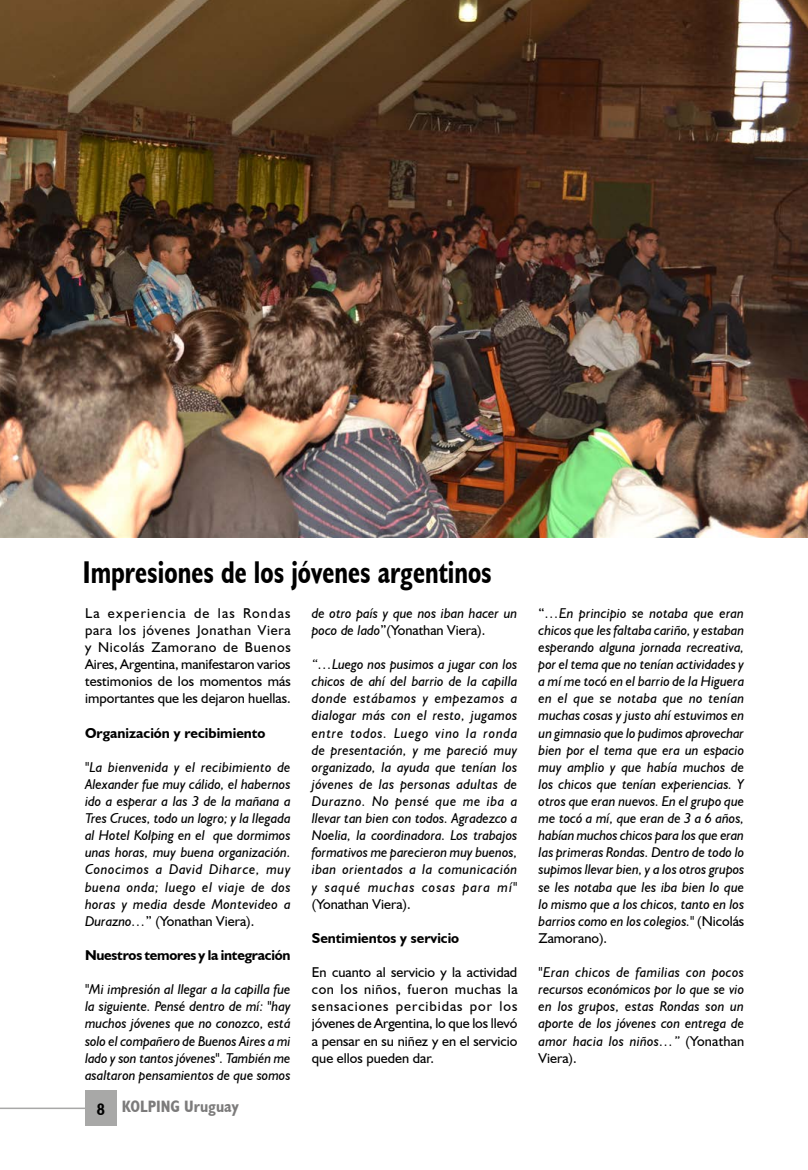
<style>
.page{position:relative;width:808px;height:1170px;background:#fff}
.page>*{position:absolute;margin:0;border:0;box-sizing:border-box;transform-origin:0 0}
.t1{font:700 condensed 31.5px "Humanist 521 BT";color:#000;scale:.87 1}
.t2{font:700 condensed 16.5px "Humanist 521 BT";color:#7c7b7b}
.t3{font:italic 14.25px/17.1px "Humanist 521 BT";color:#000;text-align:justify}
.t4{font:14.25px/17.1px "Humanist 521 BT";color:#000;text-align:justify}
.t5{font:700 14.25px "Humanist 521 BT";color:#000}
.s1{font-style:normal}
.s2{color:#000}
</style>
<div class="page">
<div style="left:85px;top:1090px;width:31px;height:36px;background:#a8a8a7"></div>
<hr style="left:0;top:1107px;width:87px;height:1px;background:#a8a8a7">
<img style="left:0;top:0;width:808px;height:537px">
<h1 class="t1" style="left:83px;top:552px;width:472px">Impresiones de los jóvenes argentinos</h1>
<p class="t4" style="left:85px;top:604px;width:207px">La experiencia de las Rondas para los jóvenes Jonathan Viera y Nicolás Zamorano de Buenos Aires, Argentina, manifestaron varios testimonios de los momentos más importantes que les dejaron huellas.</p>
<p class="t5" style="left:85px;top:723px;width:182px">Organización y recibimiento</p>
<p class="t3" style="left:85px;top:758px;width:207px"><span class="s1">"</span>La bienvenida y el recibimiento de Alexander fue muy cálido, el habernos ido a esperar a las 3 de la mañana a Tres Cruces, todo un logro; y la llegada al Hotel Kolping en el que dormimos unas horas, muy buena organización.<br>Conocimos a David Diharce, muy buena onda; luego el viaje de dos horas y media desde Montevideo a Durazno…<span class="s1">” (Yonathan Viera).</span></p>
<p class="t5" style="left:85px;top:946px;width:207px">Nuestros temores y la integración</p>
<p class="t3" style="left:85px;top:980px;width:207px"><span class="s1">"</span>Mi impresión al llegar a la capilla fue la siguiente. Pensé dentro de mí: "hay muchos jóvenes que no conozco, está solo el compañero de Buenos Aires a mi lado y son tantos jóvenes". También me asaltaron pensamientos de que somos</p>
<p class="t2" style="left:97px;top:1096px;width:143px"><span class="s2">8</span> KOLPING Uruguay</p>
<p class="t3" style="left:312px;top:604px;width:207px">de otro país y que nos iban hacer un poco de lado<span class="s1">”(Yonathan Viera).</span></p>
<p class="t3" style="left:312px;top:655px;width:207px">“…Luego nos pusimos a jugar con los chicos de ahí del barrio de la capilla donde estábamos y empezamos a dialogar más con el resto, jugamos entre todos. Luego vino la ronda de presentación, y me pareció muy organizado, la ayuda que tenían los jóvenes de las personas adultas de Durazno. No pensé que me iba a llevar tan bien con todos. Agradezco a Noelia, la coordinadora. Los trabajos formativos me parecieron muy buenos, iban orientados a la comunicación y saqué muchas cosas para mí<span class="s1">" (Yonathan Viera).</span></p>
<p class="t5" style="left:312px;top:929px;width:149px">Sentimientos y servicio</p>
<p class="t4" style="left:312px;top:963px;width:207px">En cuanto al servicio y la actividad con los niños, fueron muchas la sensaciones percibidas por los jóvenes de Argentina, lo que los llevó a pensar en su niñez y en el servicio que ellos pueden dar.</p>
<p class="t3" style="left:539px;top:604px;width:207px"><span class="s1">“</span>…En principio se notaba que eran chicos que les faltaba cariño, y estaban esperando alguna jornada recreativa, por el tema que no tenían actividades y a mí me tocó en el barrio de la Higuera en el que se notaba que no tenían muchas cosas y justo ahí estuvimos en un gimnasio que lo pudimos aprovechar bien por el tema que era un espacio muy amplio y que había muchos de los chicos que tenían experiencias. Y otros que eran nuevos. En el grupo que me tocó a mí, que eran de 3 a 6 años, habían muchos chicos para los que eran las primeras Rondas. Dentro de todo lo supimos llevar bien, y a los otros grupos se les notaba que les iba bien lo que lo mismo que a los chicos, tanto en los barrios como en los colegios." <span class="s1">(Nicolás Zamorano).</span></p>
<p class="t3" style="left:539px;top:963px;width:207px"><span class="s1">"</span>Eran chicos de familias con pocos recursos económicos por lo que se vio en los grupos, estas Rondas son un aporte de los jóvenes con entrega de amor hacia los niños…” <span class="s1">(Yonathan Viera).</span></p>
</div>
